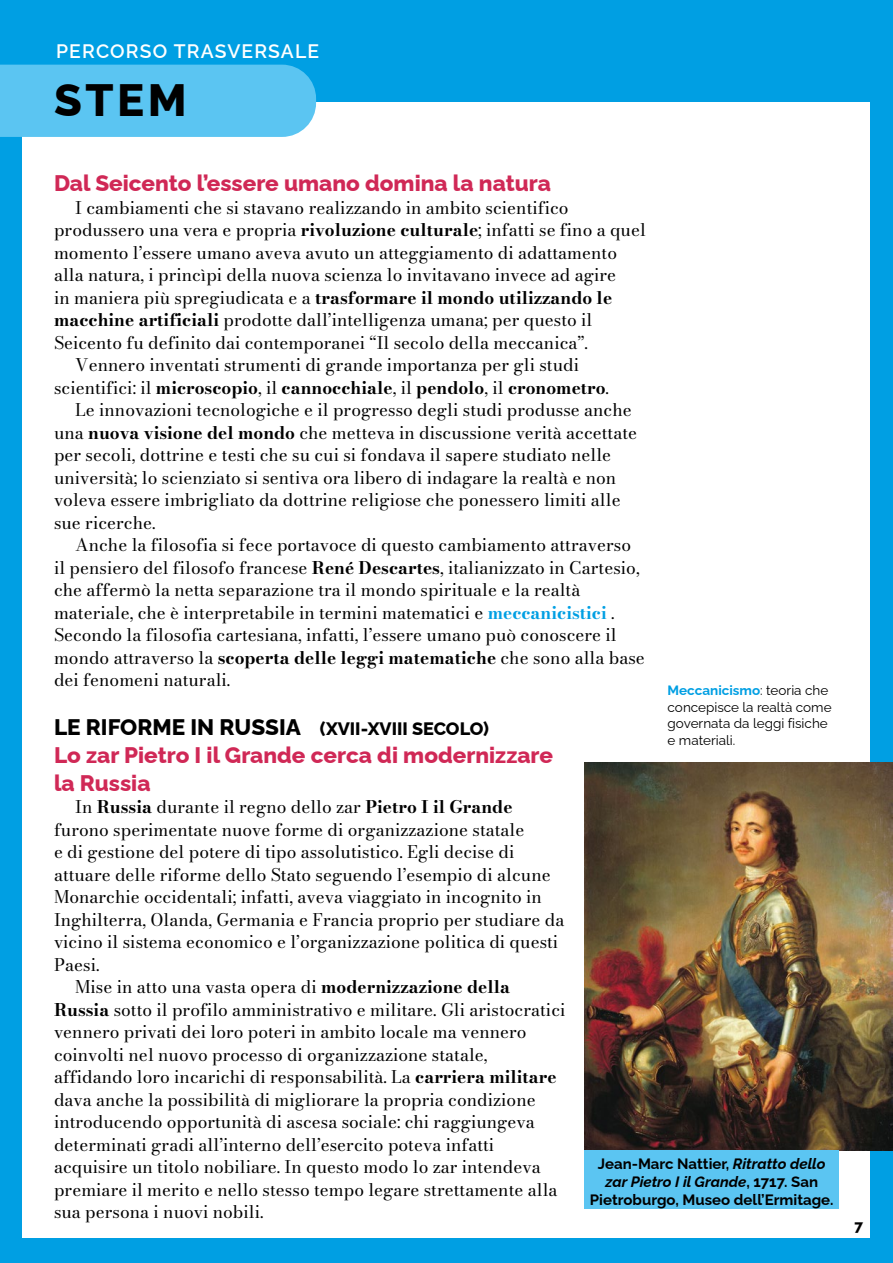
<style>
.page{position:relative;width:893px;height:1263px;background:#009fe3}
.page>*{position:absolute;margin:0;border:0;box-sizing:border-box;transform-origin:0 0}
.t1{font:800 45.3px "Raleway";color:#000}
.t2{font:800 22.5px/27.8px "Raleway";color:#d02856}
.t3{font:800 22.5px "Raleway";color:#000}
.t4{font:600 19.5px "Raleway";letter-spacing:.06em;color:#fff}
.t5{font:800 18px "Raleway";color:#000}
.t6{font:17.25px "Bodoni Moda 9 pt";color:#000}
.t7{font:700 17.25px "Bodoni Moda 9 pt";color:#000}
.t8{font:700 15px/18px "Raleway";color:#000;text-align:center}
.t9{font:800 15px "Raleway";color:#000}
.t10{font:13.5px/16.5px "Raleway";color:#000}
.s1{font-weight:700}
.s2{font-weight:400}
.s3{font-weight:700;color:#009fe3}
.s4{font-style:italic}
</style>
<div class="page">
<div style="left:23px;top:102px;width:847px;height:1136px;background:#fff"></div>
<div style="left:0;top:65px;width:316px;height:72px;background:#5bc5f2"></div>
<img style="left:585px;top:762px;width:308px;height:388px">
<div style="left:585px;top:1150px;width:254px;height:59px;background:#5bc5f2"></div>
<p class="t4" style="left:56px;top:36px;width:265px">PERCORSO TRASVERSALE</p>
<h1 class="t1" style="left:54px;top:64px;width:134px">STEM</h1>
<h2 class="t2" style="left:54px;top:167px;width:498px">Dal Seicento l’essere umano domina la natura</h2>
<p class="t6" style="left:75px;top:196px;width:495px">I cambiamenti che si stavano realizzando in ambito scientifico</p>
<p class="t6" style="left:54px;top:218px;width:593px">produssero una vera e propria <span class="s1">rivoluzione culturale</span>; infatti se fino a quel</p>
<p class="t6" style="left:54px;top:241px;width:565px">momento l’essere umano aveva avuto un atteggiamento di adattamento</p>
<p class="t6" style="left:54px;top:263px;width:564px">alla natura, i princìpi della nuova scienza lo invitavano invece ad agire</p>
<p class="t7" style="left:54px;top:286px;width:560px"><span class="s2">in maniera più spregiudicata e a</span> trasformare il mondo utilizzando le</p>
<p class="t6" style="left:54px;top:308px;width:540px"><span class="s1">macchine artificiali</span> prodotte dall’intelligenza umana; per questo il</p>
<p class="t6" style="left:54px;top:331px;width:535px">Seicento fu definito dai contemporanei “Il secolo della meccanica”.</p>
<p class="t6" style="left:75px;top:353px;width:505px">Vennero inventati strumenti di grande importanza per gli studi</p>
<p class="t7" style="left:54px;top:376px;width:557px"><span class="s2">scientifici: il</span> microscopio<span class="s2">, il</span> cannocchiale<span class="s2">, il</span> pendolo<span class="s2">, il</span> cronometro<span class="s2">.</span></p>
<p class="t6" style="left:75px;top:398px;width:558px">Le innovazioni tecnologiche e il progresso degli studi produsse anche</p>
<p class="t6" style="left:54px;top:421px;width:585px">una <span class="s1">nuova visione del mondo</span> che metteva in discussione verità accettate</p>
<p class="t6" style="left:54px;top:443px;width:559px">per secoli, dottrine e testi che su cui si fondava il sapere studiato nelle</p>
<p class="t6" style="left:54px;top:466px;width:564px">università; lo scienziato si sentiva ora libero di indagare la realtà e non</p>
<p class="t6" style="left:54px;top:488px;width:568px">voleva essere imbrigliato da dottrine religiose che ponessero limiti alle</p>
<p class="t6" style="left:54px;top:511px;width:103px">sue ricerche.</p>
<p class="t6" style="left:75px;top:533px;width:557px">Anche la filosofia si fece portavoce di questo cambiamento attraverso</p>
<p class="t6" style="left:54px;top:556px;width:587px">il pensiero del filosofo francese <span class="s1">René Descartes</span>, italianizzato in Cartesio,</p>
<p class="t6" style="left:54px;top:578px;width:528px">che affermò la netta separazione tra il mondo spirituale e la realtà</p>
<p class="t6" style="left:54px;top:601px;width:562px">materiale, che è interpretabile in termini matematici e <span class="s3">meccanicistici</span> .</p>
<p class="t6" style="left:54px;top:623px;width:564px">Secondo la filosofia cartesiana, infatti, l’essere umano può conoscere il</p>
<p class="t6" style="left:54px;top:646px;width:592px">mondo attraverso la <span class="s1">scoperta delle leggi matematiche</span> che sono alla base</p>
<p class="t6" style="left:54px;top:668px;width:178px">dei fenomeni naturali.</p>
<h2 class="t3" style="left:54px;top:709px;width:248px">LE RIFORME IN RUSSIA</h2>
<h2 class="t2" style="left:54px;top:739px;width:501px">Lo zar Pietro I il Grande cerca di modernizzare la Russia</h2>
<p class="t6" style="left:75px;top:795px;width:439px">In <span class="s1">Russia</span> durante il regno dello zar <span class="s1">Pietro I il Grande</span></p>
<p class="t6" style="left:54px;top:818px;width:472px">furono sperimentate nuove forme di organizzazione statale</p>
<p class="t6" style="left:54px;top:840px;width:462px">e di gestione del potere di tipo assolutistico. Egli decise di</p>
<p class="t6" style="left:54px;top:863px;width:498px">attuare delle riforme dello Stato seguendo l’esempio di alcune</p>
<p class="t6" style="left:54px;top:885px;width:489px">Monarchie occidentali; infatti, aveva viaggiato in incognito in</p>
<p class="t6" style="left:54px;top:908px;width:512px">Inghilterra, Olanda, Germania e Francia proprio per studiare da</p>
<p class="t6" style="left:54px;top:930px;width:506px">vicino il sistema economico e l’organizzazione politica di questi</p>
<p class="t6" style="left:54px;top:953px;width:47px">Paesi.</p>
<p class="t6" style="left:75px;top:975px;width:436px">Mise in atto una vasta opera di <span class="s1">modernizzazione della</span></p>
<p class="t6" style="left:54px;top:998px;width:513px"><span class="s1">Russia</span> sotto il profilo amministrativo e militare. Gli aristocratici</p>
<p class="t6" style="left:54px;top:1020px;width:474px">vennero privati dei loro poteri in ambito locale ma vennero</p>
<p class="t6" style="left:54px;top:1043px;width:435px">coinvolti nel nuovo processo di organizzazione statale,</p>
<p class="t6" style="left:54px;top:1065px;width:504px">affidando loro incarichi di responsabilità. La <span class="s1">carriera militare</span></p>
<p class="t6" style="left:54px;top:1088px;width:483px">dava anche la possibilità di migliorare la propria condizione</p>
<p class="t6" style="left:54px;top:1110px;width:482px">introducendo opportunità di ascesa sociale: chi raggiungeva</p>
<p class="t6" style="left:54px;top:1133px;width:442px">determinati gradi all’interno dell’esercito poteva infatti</p>
<p class="t6" style="left:54px;top:1155px;width:488px">acquisire un titolo nobiliare. In questo modo lo zar intendeva</p>
<p class="t6" style="left:54px;top:1178px;width:505px">premiare il merito e nello stesso tempo legare strettamente alla</p>
<p class="t6" style="left:54px;top:1200px;width:211px">sua persona i nuovi nobili.</p>
<p class="t10" style="left:668px;top:681px;width:165px"><span class="s3">Meccanicismo</span>: teoria che concepisce la realtà come governata da leggi fisiche e materiali.</p>
<p class="t5" style="left:320px;top:714px;width:171px">(XVII-XVIII SECOLO)</p>
<p class="t8" style="left:590px;top:1153px;width:245px">Jean-Marc Nattier, <span class="s4">Ritratto dello zar Pietro I il Grande</span>, 1717. San<br>Pietroburgo, Museo dell’Ermitage.</p>
<p class="t9" style="left:855px;top:1213px;width:10px">7</p>
</div>
